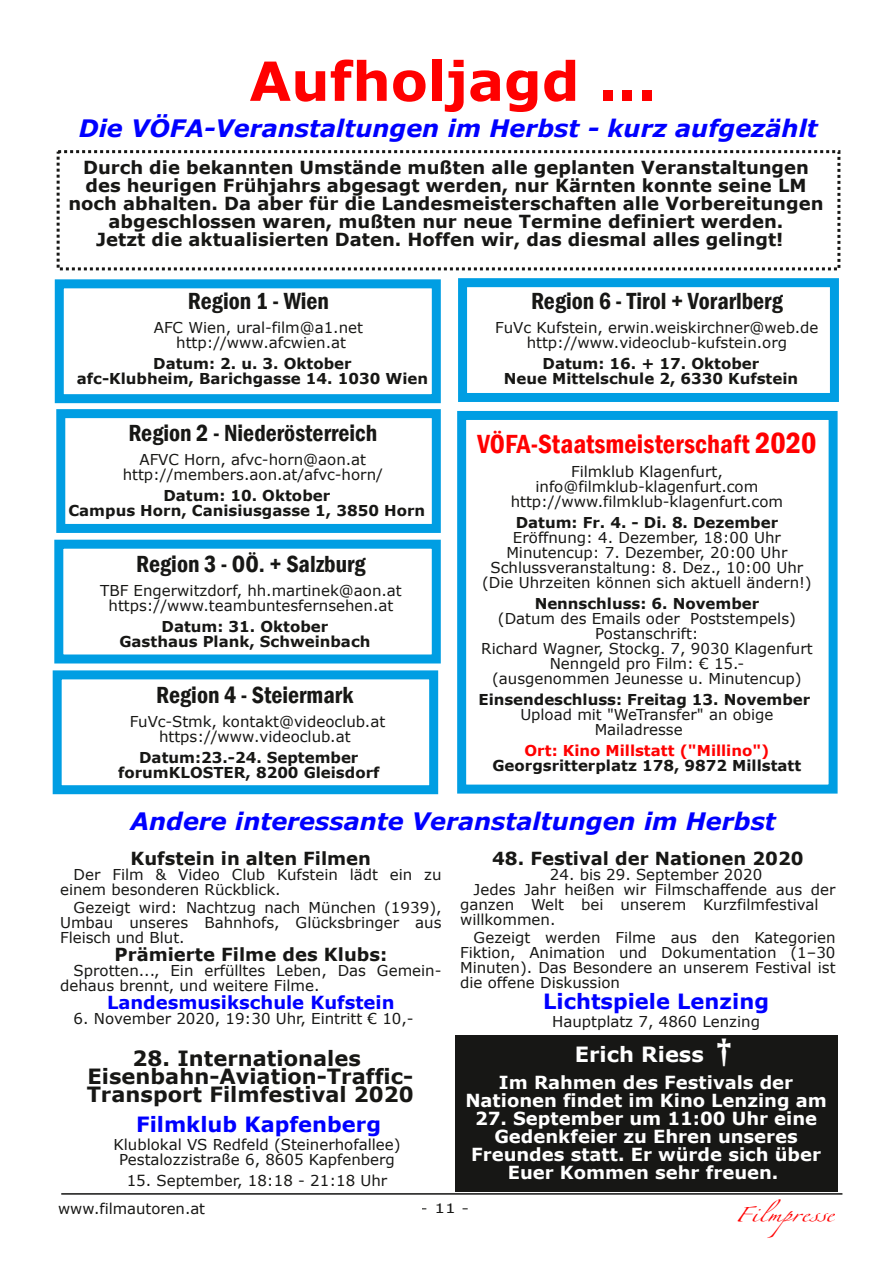
<style>
.page{position:relative;width:893px;height:1263px;background:#fff}
.page>*{position:absolute;margin:0;border:0;box-sizing:border-box;transform-origin:0 0}
.t1{font:700 54px "Verdana";color:#f00}
.t2{font:33.15px "Zapfino Linotype One";color:#f00;scale:1.28 1}
.t3{font:600 condensed 27px "Franklin Gothic";color:#f00}
.t4{font:600 condensed 24px "Franklin Gothic";color:#171715}
.t5{font:italic 700 24px "Verdana";color:#00f}
.t6{font:700 21px/18px "Verdana";color:#171715;text-align:center}
.t7{font:700 21px "Verdana";color:#00f}
.t8{font:700 21px "Verdana";color:#fff}
.t9{font:700 18px "Verdana";color:#171715}
.t10{font:700 18px/18px "Verdana";color:#fff;text-align:center}
.t11{font:700 18px "Verdana";color:#00f}
.t12{font:15px/15px "Verdana";color:#171715;text-align:center}
.t13{font:700 15px/15px "Verdana";color:#171715;text-align:center}
.t14{font:700 15px "Verdana";color:#f00}
.t15{font:14.85px "Verdana";color:#171715}
.t16{font:13.05px "Verdana";color:#171715;scale:1.28 1}
.s1{font-size:30px}
.s2{font-family:"Antique Olive";font-size:30px}
</style>
<div class="page">
<hr style="left:61px;top:1193px;width:781px;height:2px;background:#171715">
<div style="left:54px;top:540px;width:387px;height:123px;border:9px solid #009ee3"></div>
<div style="left:56px;top:409px;width:385px;height:124px;border:9px solid #009ee3"></div>
<div style="left:55px;top:279px;width:386px;height:124px;border:9px solid #009ee3"></div>
<div style="left:458px;top:278px;width:381px;height:124px;border:9px solid #009ee3"></div>
<div style="left:53px;top:670px;width:385px;height:124px;border:9px solid #009ee3"></div>
<div style="left:457px;top:411px;width:381px;height:382px;border:9px solid #009ee3"></div>
<div style="left:57px;top:150px;width:783px;height:120px;border:3px dashed #171715"></div>
<div style="left:455px;top:1035px;width:382px;height:157px;background:#171715"></div>
<h1 class="t1" style="left:249px;top:46px;width:409px">Aufholjagd ...</h1>
<h3 class="t5" style="left:79px;top:113px;width:741px">Die VÖFA-Veranstaltungen im Herbst - kurz aufgezählt</h3>
<p class="t9" style="left:83px;top:156px;width:727px">Durch die bekannten Umstände mußten alle geplanten Veranstaltungen</p>
<p class="t9" style="left:85px;top:174px;width:723px">des heurigen Frühjahrs abgesagt werden, nur Kärnten konnte seine LM</p>
<p class="t9" style="left:69px;top:192px;width:756px">noch abhalten. Da aber für die Landesmeisterschaften alle Vorbereitungen</p>
<p class="t9" style="left:109px;top:210px;width:676px">abgeschlossen waren, mußten nur neue Termine definiert werden.</p>
<p class="t9" style="left:96px;top:228px;width:689px">Jetzt die aktualisierten Daten. Hoffen wir, das diesmal alles gelingt!</p>
<h3 class="t4" style="left:188px;top:287px;width:143px">Region 1 - Wien</h3>
<p class="t12" style="left:154px;top:320px;width:211px">AFC Wien, ural-film@a1.net http://www.afcwien.at</p>
<p class="t13" style="left:77px;top:356px;width:353px">Datum: 2. u. 3. Oktober<br>afc-Klubheim, Barichgasse 14. 1030 Wien</p>
<h3 class="t4" style="left:128px;top:419px;width:250px">Region 2 - Niederösterreich</h3>
<p class="t12" style="left:123px;top:452px;width:262px">AFVC Horn, afvc-horn@aon.at http://members.aon.at/afvc-horn/</p>
<p class="t13" style="left:68px;top:488px;width:358px">Datum: 10. Oktober<br>Campus Horn, Canisiusgasse 1, 3850 Horn</p>
<h3 class="t4" style="left:136px;top:550px;width:231px">Region 3 - OÖ. + Salzburg</h3>
<p class="t12" style="left:100px;top:583px;width:303px">TBF Engerwitzdorf, hh.martinek@aon.at https://www.teambuntesfernsehen.at</p>
<p class="t13" style="left:119px;top:619px;width:253px">Datum: 31. Oktober<br>Gasthaus Plank, Schweinbach</p>
<h3 class="t4" style="left:156px;top:681px;width:199px">Region 4 - Steiermark</h3>
<p class="t12" style="left:130px;top:714px;width:257px">FuVc-Stmk, kontakt@videoclub.at https://www.videoclub.at</p>
<p class="t13" style="left:118px;top:750px;width:263px">Datum:23.-24. September forumKLOSTER, 8200 Gleisdorf</p>
<h3 class="t4" style="left:531px;top:287px;width:253px">Region 6 - Tirol + Vorarlberg</h3>
<p class="t12" style="left:495px;top:320px;width:325px">FuVc Kufstein, erwin.weiskirchner@web.de http://www.videoclub-kufstein.org</p>
<p class="t13" style="left:504px;top:356px;width:296px">Datum: 16. + 17. Oktober<br>Neue Mittelschule 2, 6330 Kufstein</p>
<h3 class="t3" style="left:477px;top:428px;width:340px">VÖFA-Staatsmeisterschaft <span class="s1">2020</span></h3>
<p class="t12" style="left:511px;top:464px;width:274px">Filmklub Klagenfurt, info@filmklub-klagenfurt.com http://www.filmklub-klagenfurt.com</p>
<p class="t13" style="left:516px;top:515px;width:264px">Datum: Fr. 4. - Di. 8. Dezember</p>
<p class="t12" style="left:482px;top:530px;width:331px">Eröffnung: 4. Dezember, 18:00 Uhr Minutencup: 7. Dezember, 20:00 Uhr Schlussveranstaltung: 8. Dez., 10:00 Uhr (Die Uhrzeiten können sich aktuell ändern!)</p>
<p class="t13" style="left:535px;top:596px;width:226px">Nennschluss: 6. November</p>
<p class="t12" style="left:481px;top:611px;width:333px">(Datum des Emails oder Poststempels)<br>Postanschrift:<br>Richard Wagner, Stockg. 7, 9030 Klagenfurt<br>Nenngeld pro Film: € 15.-<br>(ausgenommen Jeunesse u. Minutencup)</p>
<p class="t13" style="left:478px;top:692px;width:333px">Einsendeschluss: Freitag 13. November</p>
<p class="t12" style="left:595px;top:707px;width:180px;text-align:left;text-indent:-74px">Upload mit "WeTransfer" an obige<br>Mailadresse</p>
<p class="t14" style="left:524px;top:741px;width:246px">Ort: Kino Millstatt ("Millino")</p>
<p class="t13" style="left:492px;top:758px;width:310px">Georgsritterplatz 178, 9872 Millstatt</p>
<h3 class="t5" style="left:131px;top:806px;width:647px">Andere interessante Veranstaltungen im Herbst</h3>
<p class="t9" style="left:131px;top:846px;width:242px">Kufstein in alten Filmen</p>
<p class="t12" style="left:60px;top:867px;width:383px;text-align:left;text-indent:13px">Der Film &amp; Video Club Kufstein lädt ein zu einem besonderen Rückblick.</p>
<p class="t12" style="left:60px;top:900px;width:383px;text-align:justify;text-indent:14px">Gezeigt wird: Nachtzug nach München (1939), Umbau unseres Bahnhofs, Glücksbringer aus Fleisch und Blut.</p>
<p class="t9" style="left:114px;top:942px;width:274px">Prämierte Filme des Klubs:</p>
<p class="t12" style="left:60px;top:963px;width:383px;text-align:left;text-indent:13px">Sprotten..., Ein erfülltes Leben, Das Gemein&shy;dehaus brennt, und weitere Filme.</p>
<p class="t11" style="left:107px;top:990px;width:289px">Landesmusikschule Kufstein</p>
<p class="t12" style="left:74px;top:1011px;width:342px">6. November 2020, 19:30 Uhr, Eintritt € 10,-</p>
<h3 class="t6" style="left:87px;top:1049px;width:329px">28. Internationales<br>Eisenbahn-Aviation-Traffic-<br>Transport Filmfestival 2020</h3>
<h3 class="t7" style="left:136px;top:1111px;width:247px">Filmklub Kapfenberg</h3>
<p class="t12" style="left:114px;top:1137px;width:289px">Klublokal VS Redfeld (Steinerhofallee)<br>Pestalozzistraße 6, 8605 Kapfenberg</p>
<p class="t12" style="left:127px;top:1173px;width:262px">15. September, 18:18 - 21:18 Uhr</p>
<p class="t9" style="left:492px;top:847px;width:313px">48. Festival der Nationen 2020</p>
<p class="t12" style="left:550px;top:867px;width:214px">24. bis 29. September 2020</p>
<p class="t12" style="left:474px;top:882px;width:363px">Jedes Jahr heißen wir Filmschaffende aus der</p>
<p class="t12" style="left:460px;top:897px;width:360px">ganzen Welt bei unserem Kurzfilmfestival</p>
<p class="t12" style="left:460px;top:912px;width:97px">willkommen.</p>
<p class="t12" style="left:460px;top:930px;width:377px;text-align:justify;text-indent:14px">Gezeigt werden Filme aus den Kategorien Fiktion, Animation und Dokumentation (1–30<br>Minuten). Das Besondere an unserem Festival ist die offene Diskussion</p>
<h3 class="t7" style="left:543px;top:988px;width:227px">Lichtspiele Lenzing</h3>
<p class="t12" style="left:552px;top:1014px;width:209px">Hauptplatz 7, 4860 Lenzing</p>
<h3 class="t8" style="left:575px;top:1041px;width:161px">Erich Riess <span class="s2">†</span></h3>
<p class="t10" style="left:465px;top:1074px;width:363px">Im Rahmen des Festivals der<br>Nationen findet im Kino Lenzing am</p>
<p class="t10" style="left:471px;top:1110px;width:351px">27. September um 11:00 Uhr eine<br>Gedenkfeier zu Ehren unseres<br>Freundes statt. Er würde sich über<br>Euer Kommen sehr freuen.</p>
<p class="t15" style="left:58px;top:1199px;width:149px">www.filmautoren.at</p>
<p class="t16" style="left:421px;top:1200px;width:39px">-11-</p>
<h2 class="t2" style="left:735px;top:1190px;width:79px">Filmpresse</h2>
</div>
